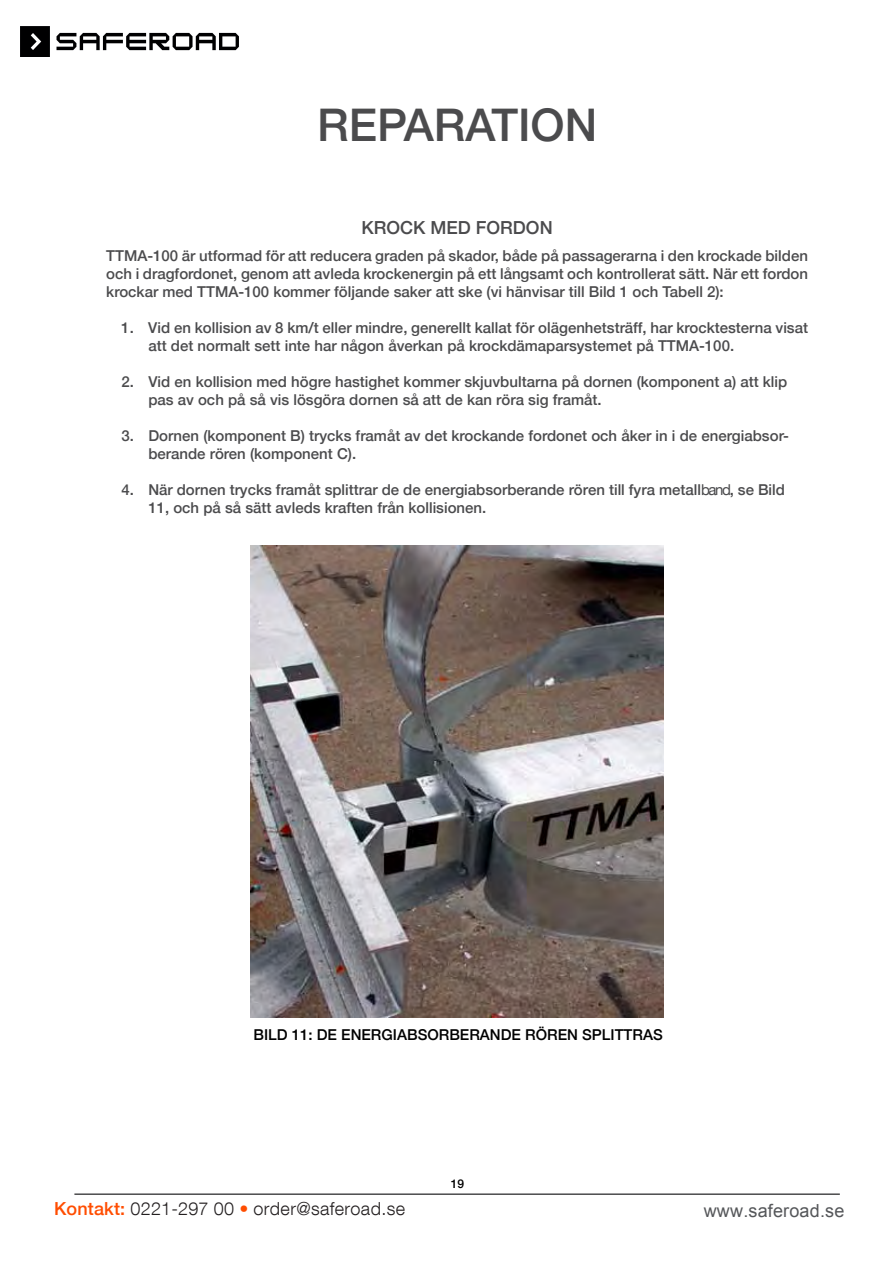
<style>
.page{position:relative;width:893px;height:1263px;background:#fff}
.page>*{position:absolute;margin:0;border:0;box-sizing:border-box;transform-origin:0 0}
.t1{font:500 45px "Helvetica Neue";color:#4b4b4d}
.t2{font:300 18px "Helvetica Neue LT Com";letter-spacing:.02em;color:#231f20}
.t3{font:18px "Arial";letter-spacing:.01em;color:#55575a}
.t4{font:500 18px "Helvetica Neue";color:#4b4b4d}
.t5{font:500 15px/18px "Helvetica Neue";color:#4b4b4d}
.t6{font:500 15px "Helvetica Neue";color:#000}
.t7{font:500 12px "Helvetica Neue";color:#000}
.s1{font-weight:400}
.s2{font-weight:500;color:#ff4d00}
</style>
<div class="page">
<hr style="left:74px;top:1193px;width:766px;height:2px;background:#4b4b4d">
<img style="left:251px;top:545px;width:412px;height:472px">
<img style="left:21px;top:27px;width:218px;height:30px">
<h1 class="t1" style="left:317px;top:89px;width:282px">REPARATION</h1>
<p class="t4" style="left:362px;top:213px;width:193px">KROCK MED FORDON</p>
<p class="t5" style="left:106px;top:246px;width:703px;text-align:justify">TTMA-100 är utformad för att reducera graden på skador, både på passagerarna i den krockade bilden och i dragfordonet, genom att avleda krockenergin på ett långsamt och kontrollerat sätt. När ett fordon krockar med TTMA-100 kommer följande saker att ske (vi hänvisar till Bild 1 och Tabell 2):</p>
<p class="t5" style="left:148px;top:318px;width:661px;text-indent:-27px">1. Vid en kollision av 8 km/t eller mindre, generellt kallat för olägenhetsträff, har krocktesterna visat att det normalt sett inte har någon åverkan på krockdämaparsystemet på TTMA-100.</p>
<p class="t5" style="left:148px;top:372px;width:640px;text-indent:-27px">2. Vid en kollision med högre hastighet kommer skjuvbultarna på dornen (komponent a) att klip pas av och på så vis lösgöra dornen så att de kan röra sig framåt.</p>
<p class="t5" style="left:148px;top:426px;width:642px;text-indent:-27px">3. Dornen (komponent B) trycks framåt av det krockande fordonet och åker in i de energiabsor&shy;berande rören (komponent C).</p>
<p class="t5" style="left:148px;top:480px;width:638px;text-indent:-27px">4. När dornen trycks framåt splittrar de de energiabsorberande rören till fyra metall<span class="s1">band</span>, se Bild<br>11, och på så sätt avleds kraften från kollisionen.</p>
<p class="t6" style="left:253px;top:1022px;width:411px">BILD 11: DE ENERGIABSORBERANDE RÖREN SPLITTRAS</p>
<p class="t7" style="left:451px;top:1174px;width:15px">19</p>
<p class="t2" style="left:54px;top:1197px;width:353px"><span class="s2">Kontakt:</span> 0221-297 00 <span class="s2">•</span> order@saferoad.se</p>
<p class="t3" style="left:704px;top:1199px;width:142px">www.saferoad.se</p>
</div>
